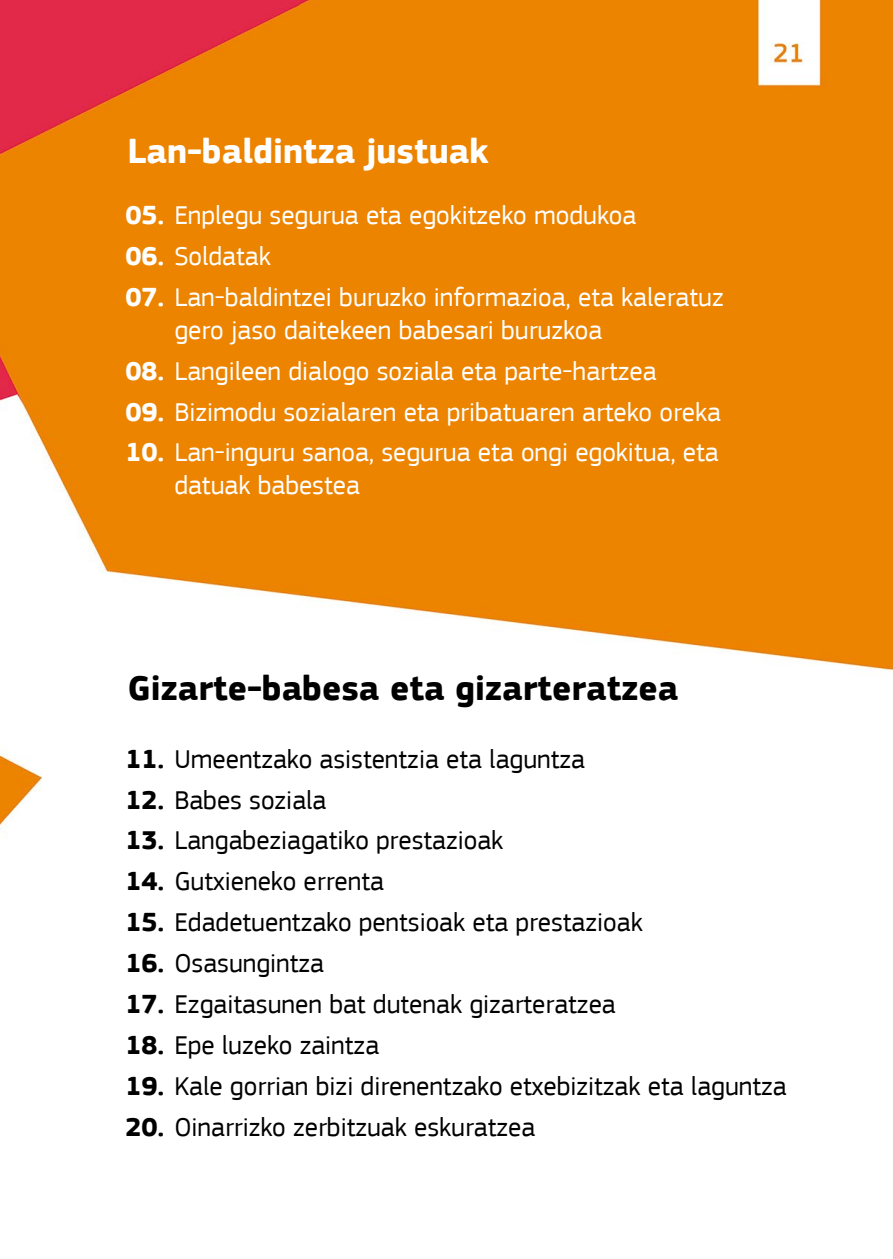
<style>
.page{position:relative;width:893px;height:1259px;background:#fff}
.page>*{position:absolute;margin:0;border:0;box-sizing:border-box;transform-origin:0 0}
.t1{font:700 36px "EC Square Sans Pro";color:#000}
.t2{font:700 36px "EC Square Sans Pro";color:#fff}
.t3{font:27px "EC Square Sans Pro";color:#000}
.t4{font:27px "EC Square Sans Pro";color:#fff}
.s1{font-weight:700}
</style>
<div class="page">
<img style="left:0;top:0;width:893px;height:829px">
<h1 class="t2" style="left:128px;top:130px;width:363px">Lan-baldintza justuak</h1>
<p class="t4" style="left:125px;top:200px;width:512px"><span class="s1">05.</span> Enplegu segurua eta egokitzeko modukoa</p>
<p class="t4" style="left:125px;top:241px;width:147px"><span class="s1">06.</span> Soldatak</p>
<p class="t4" style="left:125px;top:282px;width:600px"><span class="s1">07.</span> Lan-baldintzei buruzko informazioa, eta kaleratuz</p>
<p class="t4" style="left:174px;top:314px;width:429px">gero jaso daitekeen babesari buruzkoa</p>
<p class="t4" style="left:125px;top:355px;width:533px"><span class="s1">08.</span> Langileen dialogo soziala eta parte-hartzea</p>
<p class="t4" style="left:125px;top:396px;width:597px"><span class="s1">09.</span> Bizimodu sozialaren eta pribatuaren arteko oreka</p>
<p class="t4" style="left:125px;top:437px;width:595px"><span class="s1">10.</span> Lan-inguru sanoa, segurua eta ongi egokitua, eta</p>
<p class="t4" style="left:174px;top:469px;width:187px">datuak babestea</p>
<h1 class="t1" style="left:128px;top:666px;width:552px">Gizarte-babesa eta gizarteratzea</h1>
<p class="t3" style="left:125px;top:743px;width:461px"><span class="s1">11.</span> Umeentzako asistentzia eta laguntza</p>
<p class="t3" style="left:125px;top:784px;width:203px"><span class="s1">12.</span> Babes soziala</p>
<p class="t3" style="left:125px;top:825px;width:379px"><span class="s1">13.</span> Langabeziagatiko prestazioak</p>
<p class="t3" style="left:125px;top:865px;width:260px"><span class="s1">14.</span> Gutxieneko errenta</p>
<p class="t3" style="left:125px;top:906px;width:519px"><span class="s1">15.</span> Edadetuentzako pentsioak eta prestazioak</p>
<p class="t3" style="left:125px;top:947px;width:200px"><span class="s1">16.</span> Osasungintza</p>
<p class="t3" style="left:125px;top:988px;width:492px"><span class="s1">17.</span> Ezgaitasunen bat dutenak gizarteratzea</p>
<p class="t3" style="left:125px;top:1029px;width:255px"><span class="s1">18.</span> Epe luzeko zaintza</p>
<p class="t3" style="left:125px;top:1070px;width:663px"><span class="s1">19.</span> Kale gorrian bizi direnentzako etxebizitzak eta laguntza</p>
<p class="t3" style="left:125px;top:1111px;width:411px"><span class="s1">20.</span> Oinarrizko zerbitzuak eskuratzea</p>
</div>
